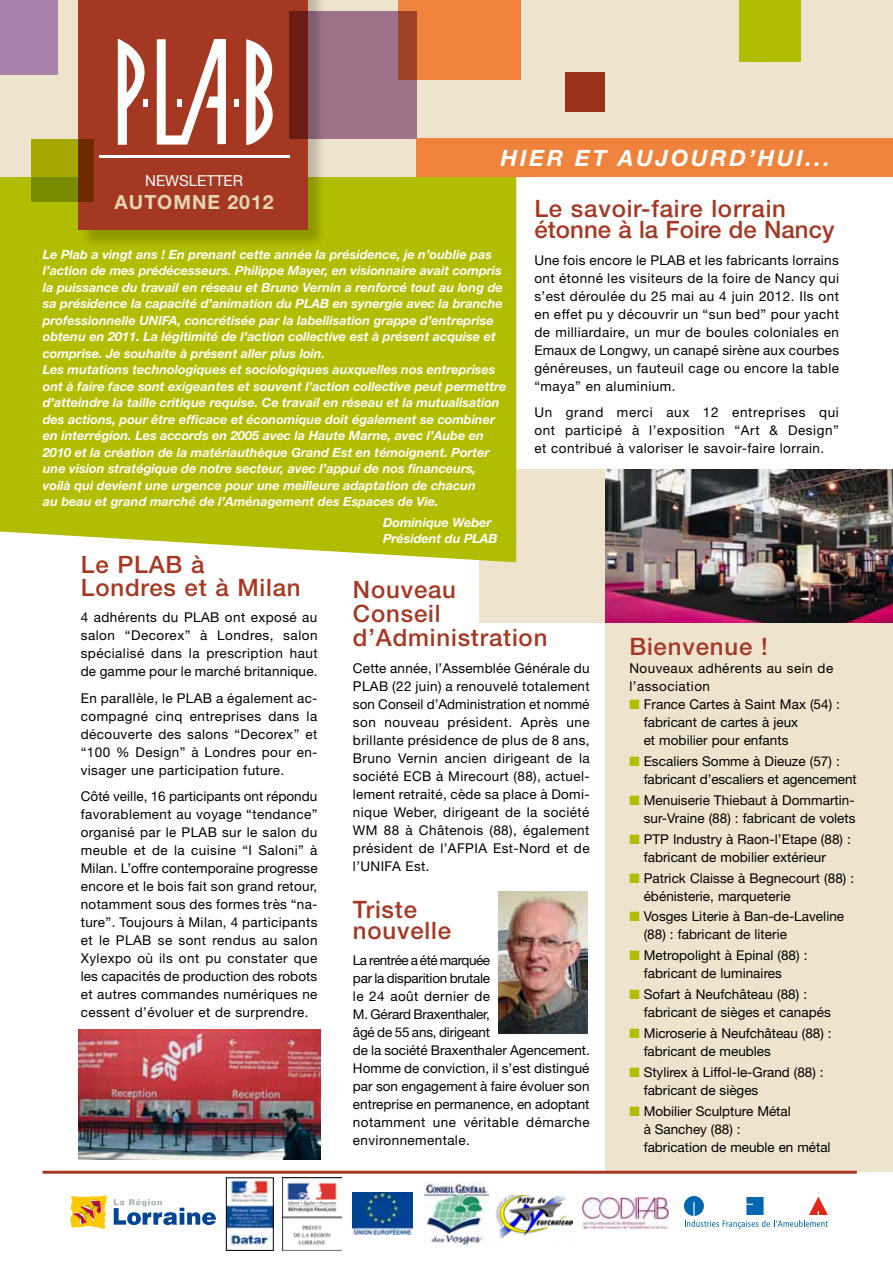
<style>
.page{position:relative;width:893px;height:1263px;background:#fff}
.page>*{position:absolute;margin:0;border:0;box-sizing:border-box;transform-origin:0 0}
.t1{font:500 24px/24px "Helvetica Neue";letter-spacing:.035em;color:#a53822}
.t2{font:500 24px/21px "Helvetica Neue";letter-spacing:.015em;color:#a53822}
.t3{font:italic 700 22.5px "Helvetica Neue";letter-spacing:.12em;color:#fff}
.t4{font:700 19.5px "Helvetica Neue";letter-spacing:.05em;color:#e5d5b4}
.t5{font:15px "Helvetica Neue";color:#fff}
.t6{font:13.5px/18px "Helvetica Neue";letter-spacing:.005em;color:#000}
.t7{font:13.5px/18px "Helvetica Neue";letter-spacing:.035em;color:#000}
.t8{font:italic 700 12.75px/16.5px "Helvetica Neue";color:#fff}
.s1{color:#b0bd00}
</style>
<div class="page">
<div style="left:605px;top:595px;width:288px;height:577px;background:#eee3cc"></div>
<div style="left:479px;top:470px;width:211px;height:153px;background:#eee3cc"></div>
<div style="left:0;top:176px;width:516px;height:386px;background:#b0bd00"></div>
<div style="left:0;top:0;width:893px;height:176px;background:#eee3cc"></div>
<div style="left:0;top:0;width:57px;height:75px;background:#a981ab"></div>
<div style="left:566px;top:72px;width:39px;height:40px;background:#9a311b"></div>
<div style="left:80px;top:0;width:246px;height:249px;background:#000;opacity:.2"></div>
<div style="left:78px;top:0;width:230px;height:230px;background:#a53822"></div>
<svg style="left:234px;top:99px;width:4px;height:7px"></svg>
<svg style="left:118px;top:39px;width:108px;height:106px"></svg>
<svg style="left:246px;top:39px;width:27px;height:106px"></svg>
<hr style="left:100px;top:155px;width:190px;height:3px;background:#fff">
<div style="left:739px;top:0;width:61px;height:61px;background:#b0bd00"></div>
<svg style="left:31px;top:139px;width:63px;height:62px;background:#8a7f00"></svg>
<div style="left:398px;top:0;width:122px;height:80px;background:#ef833b"></div>
<svg style="left:289px;top:11px;width:128px;height:128px;background:#935f6d"></svg>
<div style="left:417px;top:138px;width:476px;height:39px;background:#ef833b"></div>
<hr style="left:43px;top:1171px;width:814px;height:3px;background:#a53822">
<img style="left:605px;top:470px;width:288px;height:153px">
<img style="left:282px;top:1177px;width:60px;height:74px">
<svg style="left:70px;top:1195px;width:37px;height:34px"></svg>
<svg style="left:114px;top:1199px;width:102px;height:26px"></svg>
<img style="left:582px;top:1197px;width:87px;height:31px">
<svg style="left:685px;top:1196px;width:143px;height:33px"></svg>
<img style="left:353px;top:1193px;width:59px;height:41px">
<img style="left:424px;top:1183px;width:65px;height:63px">
<img style="left:495px;top:1195px;width:78px;height:44px">
<img style="left:228px;top:1179px;width:44px;height:67px">
<div style="left:226px;top:1177px;width:48px;height:74px;border:1px solid #000"></div>
<img style="left:78px;top:1029px;width:242px;height:130px">
<img style="left:499px;top:892px;width:89px;height:141px">
<h2 class="t3" style="left:501px;top:144px;width:331px">HIER ET AUJOURD’HUI...</h2>
<p class="t5" style="left:145px;top:171px;width:99px">NEWSLETTER</p>
<h3 class="t4" style="left:115px;top:190px;width:161px">AUTOMNE 2012</h3>
<p class="t8" style="left:43px;top:246px;width:465px">Le Plab a vingt ans ! En prenant cette année la présidence, je n’oublie pas l’action de mes prédécesseurs. Philippe Mayer, en visionnaire avait compris la puissance du travail en réseau et Bruno Vernin a renforcé tout au long de sa présidence la capacité d’animation du PLAB en synergie avec la branche professionnelle UNIFA, concrétisée par la labellisation grappe d’entreprise obtenu en 2011. La légitimité de l’action collective est à présent acquise et comprise. Je souhaite à présent aller plus loin.<br>Les mutations technologiques et sociologiques auxquelles nos entreprises ont à faire face sont exigeantes et souvent l’action collective peut permettre d’atteindre la taille critique requise. Ce travail en réseau et la mutualisation des actions, pour être efficace et économique doit également se combiner en interrégion. Les accords en 2005 avec la Haute Marne, avec l’Aube en 2010 et la création de la matériauthèque Grand Est en témoignent. Porter une vision stratégique de notre secteur, avec l’appui de nos financeurs, voilà qui devient une urgence pour une meilleure adaptation de chacun<br>au beau et grand marché de l’Aménagement des Espaces de Vie.</p>
<p class="t8" style="left:383px;top:514px;width:116px;line-height:15.8px">Dominique Weber<br>Président du PLAB</p>
<h1 class="t2" style="left:534px;top:198px;width:302px">Le savoir-faire lorrain étonne à la Foire de Nancy</h1>
<p class="t6" style="left:534px;top:251px;width:306px;text-align:justify">Une fois encore le PLAB et les fabricants lorrains ont étonné les visiteurs de la foire de Nancy qui s’est déroulée du 25 mai au 4 juin 2012. Ils ont en effet pu y découvrir un “sun bed” pour yacht de milliardaire, un mur de boules coloniales en Emaux de Longwy, un canapé sirène aux courbes généreuses, un fauteuil cage ou encore la table “maya” en aluminium.</p>
<p class="t6" style="left:534px;top:403px;width:306px;text-align:justify">Un grand merci aux 12 entreprises qui ont participé à l’exposition “Art &amp; Design” et contribué à valoriser le savoir-faire lorrain.</p>
<h1 class="t1" style="left:81px;top:553px;width:221px;line-height:22.5px">Le PLAB à<br>Londres et à Milan</h1>
<p class="t6" style="left:81px;top:608px;width:238px;text-align:justify">4 adhérents du PLAB ont exposé au salon “Decorex” à Londres, salon spécialisé dans la prescription haut de gamme pour le marché britannique.</p>
<p class="t6" style="left:81px;top:689px;width:238px;text-align:justify">En parallèle, le PLAB a également ac&shy;compagné cinq entreprises dans la découverte des salons “Decorex” et “100 % Design” à Londres pour en&shy;visager une participation future.</p>
<p class="t6" style="left:81px;top:787px;width:238px;text-align:justify">Côté veille, 16 participants ont répondu favorablement au voyage “tendance” organisé par le PLAB sur le salon du meuble et de la cuisine “I Saloni” à Milan. L’offre contemporaine progresse encore et le bois fait son grand retour, notamment sous des formes très “na&shy;ture”. Toujours à Milan, 4 participants et le PLAB se sont rendus au salon Xylexpo où ils ont pu constater que les capacités de production des robots et autres commandes numériques ne cessent d’évoluer et de surprendre.</p>
<h1 class="t1" style="left:353px;top:578px;width:196px">Nouveau<br>Conseil d’Administration</h1>
<p class="t6" style="left:353px;top:659px;width:238px;text-align:justify">Cette année, l’Assemblée Générale du PLAB (22 juin) a renouvelé totalement son Conseil d’Administration et nommé son nouveau président. Après une brillante présidence de plus de 8 ans, Bruno Vernin ancien dirigeant de la société ECB à Mirecourt (88), actuel&shy;lement retraité, cède sa place à Domi&shy;nique Weber, dirigeant de la société WM 88 à Châtenois (88), également président de l’AFPIA Est-Nord et de l’UNIFA Est.</p>
<h1 class="t1" style="left:353px;top:898px;width:100px;line-height:21px">Triste nouvelle</h1>
<p class="t6" style="left:353px;top:951px;width:238px">La rentrée a été marquée<br>par la disparition brutale<br>le 24 août dernier de<br>M. Gérard Braxenthaler,<br>âgé de 55 ans, dirigeant<br>de la société Braxenthaler Agencement.<br>Homme de conviction, il s’est distingué par son engagement à faire évoluer son entreprise en permanence, en adoptant notamment une véritable démarche environnementale.</p>
<h1 class="t1" style="left:629px;top:634px;width:140px">Bienvenue !</h1>
<p class="t7" style="left:629px;top:659px;width:205px">Nouveaux adhérents au sein de l’association</p>
<p class="t6" style="left:644px;top:695px;width:198px;text-indent:-14px"><span class="s1">■</span> France Cartes à Saint Max (54) : fabricant de cartes à jeux<br>et mobilier pour enfants</p>
<p class="t6" style="left:644px;top:751px;width:215px;text-indent:-14px"><span class="s1">■</span> Escaliers Somme à Dieuze (57) : fabricant d’escaliers et agencement</p>
<p class="t6" style="left:629px;top:790px;width:228px;text-align:right"><span class="s1">■</span> Menuiserie Thiebaut à Dommartin&shy;sur-Vraine (88) : fabricant de volets</p>
<p class="t6" style="left:644px;top:829px;width:209px;text-indent:-14px"><span class="s1">■</span> PTP Industry à Raon-l’Etape (88) : fabricant de mobilier extérieur</p>
<p class="t6" style="left:644px;top:868px;width:212px;text-indent:-14px"><span class="s1">■</span> Patrick Claisse à Begnecourt (88) : ébénisterie, marqueterie</p>
<p class="t6" style="left:644px;top:907px;width:202px;text-indent:-14px"><span class="s1">■</span> Vosges Literie à Ban-de-Laveline (88) : fabricant de literie</p>
<p class="t6" style="left:644px;top:946px;width:165px;text-indent:-14px"><span class="s1">■</span> Metropolight à Epinal (88) : fabricant de luminaires</p>
<p class="t6" style="left:644px;top:985px;width:189px;text-indent:-14px"><span class="s1">■</span> Sofart à Neufchâteau (88) : fabricant de sièges et canapés</p>
<p class="t6" style="left:644px;top:1024px;width:189px;text-indent:-14px"><span class="s1">■</span> Microserie à Neufchâteau (88) : fabricant de meubles</p>
<p class="t6" style="left:644px;top:1063px;width:181px;text-indent:-14px"><span class="s1">■</span> Stylirex à Liffol-le-Grand (88) : fabricant de sièges</p>
<p class="t6" style="left:644px;top:1102px;width:188px;text-indent:-14px"><span class="s1">■</span> Mobilier Sculpture Métal<br>à Sanchey (88) :<br>fabrication de meuble en métal</p>
</div>
